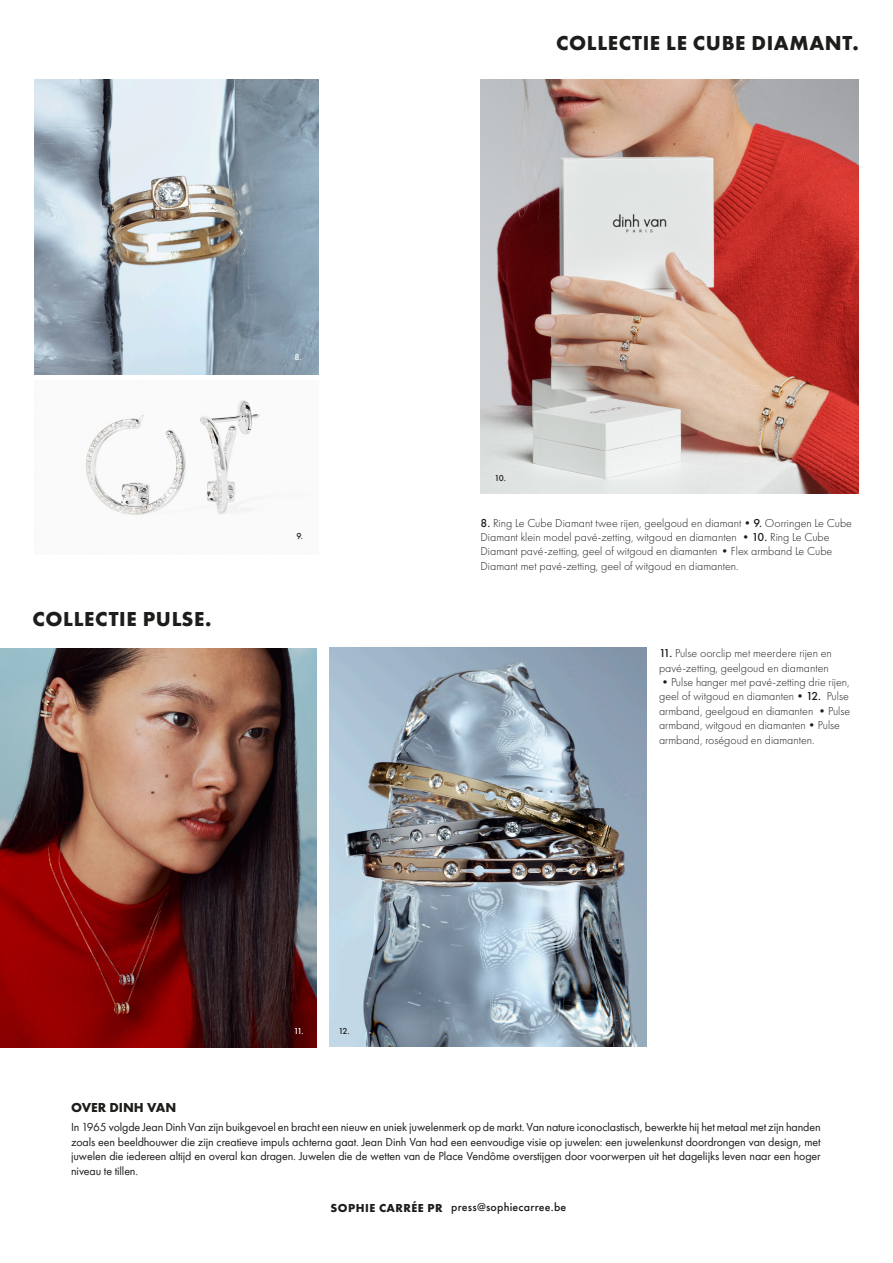
<style>
.page{position:relative;width:893px;height:1263px;background:#fff}
.page>*{position:absolute;margin:0;border:0;box-sizing:border-box;transform-origin:0 0}
.t1{font:700 21px "Futura PT";letter-spacing:.03em;color:#1d1d1b}
.t2{font:700 13.5px "Futura PT";color:#1d1d1b}
.t3{font:300 12px/14.4px "Futura PT";color:#1d1d1b}
.t4{font:12px/14.4px "Futura PT";letter-spacing:-.01em;color:#1d1d1b;text-align:justify}
.t5{font:500 12px "Futura PT";letter-spacing:.02em;color:#1d1d1b}
.t6{font:700 12px "Futura PT";letter-spacing:.04em;color:#1d1d1b}
.t7{font:500 9px "Futura PT";color:#1d1d1b}
.t8{font:500 9px "Futura PT";color:#fff}
.s1{font-weight:500}
</style>
<div class="page">
<img style="left:480px;top:79px;width:379px;height:414px">
<img style="left:34px;top:79px;width:285px;height:295px">
<img style="left:86px;top:400px;width:174px;height:115px">
<img style="left:0;top:648px;width:317px;height:399px">
<img style="left:330px;top:648px;width:316px;height:399px">
<p class="t1" style="left:33px;top:605px;width:180px">COLLECTIE PULSE.</p>
<p class="t8" style="left:294px;top:351px;width:9px">8.</p>
<p class="t7" style="left:297px;top:531px;width:8px">9.</p>
<p class="t8" style="left:294px;top:1026px;width:11px">11.</p>
<p class="t7" style="left:338px;top:1026px;width:13px">12.</p>
<p class="t1" style="left:556px;top:29px;width:304px">COLLECTIE LE CUBE DIAMANT.</p>
<p class="t7" style="left:494px;top:473px;width:13px">10.</p>
<p class="t3" style="left:480px;top:515px;width:373px"><span class="s1">8.</span> Ring Le Cube Diamant twee rijen, geelgoud en diamant•<span class="s1">9.</span> Oorringen Le Cube Diamant klein model pavé-zetting, witgoud en diamanten •<span class="s1">10.</span> Ring Le Cube Diamant pavé-zetting, geel of witgoud en diamanten•Flex armband Le Cube Diamant met pavé-zetting, geel of witgoud en diamanten.</p>
<p class="t3" style="left:659px;top:646px;width:174px"><span class="s1">11.</span> Pulse oorclip met meerdere rijen en pavé-zetting, geelgoud en diamanten</p>
<p class="t3" style="left:659px;top:675px;width:193px">•Pulse hanger met pavé-zetting drie rijen, geel of witgoud en diamanten•<span class="s1">12.</span> Pulse armband, geelgoud en diamanten •Pulse armband, witgoud en diamanten•Pulse armband, roségoud en diamanten.</p>
<p class="t2" style="left:71px;top:1098px;width:107px">OVER DINH VAN</p>
<p class="t4" style="left:71px;top:1120px;width:751px">In 1965 volgde Jean Dinh Van zijn buikgevoel en bracht een nieuw en uniek juwelenmerk op de markt. Van nature iconoclastisch, bewerkte hij het metaal met zijn handen zoals een beeldhouwer die zijn creatieve impuls achterna gaat. Jean Dinh Van had een eenvoudige visie op juwelen: een juwelenkunst doordrongen van design, met juwelen die iedereen altijd en overal kan dragen. Juwelen die de wetten van de Place Vendôme overstijgen door voorwerpen uit het dagelijks leven naar een hoger niveau te tillen.</p>
<p class="t6" style="left:331px;top:1200px;width:114px">SOPHIE CARRÉE PR</p>
<p class="t5" style="left:451px;top:1199px;width:117px">press@sophiecarree.be</p>
</div>
